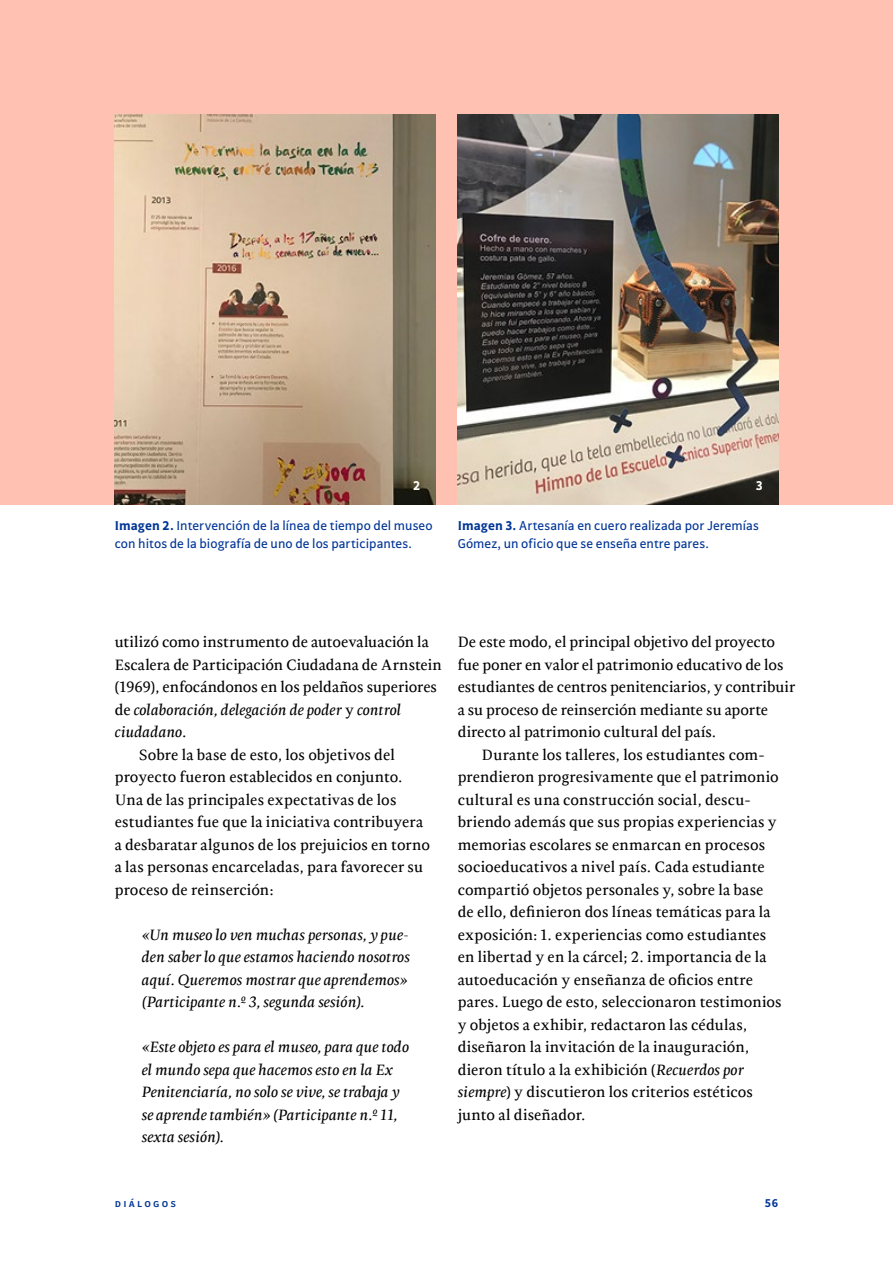
<style>
.page{position:relative;width:893px;height:1263px;background:#fff}
.page>*{position:absolute;margin:0;border:0;box-sizing:border-box;transform-origin:0 0}
.Dialogos_texto_sangr{font:15px/22.5px "Radiata Beta 04 Deck";letter-spacing:.005em;color:#000}
.Dialogos_cita{font:italic 15px/22.5px "Radiata Beta 04 Deck";letter-spacing:.005em;color:#000}
.Dialogos_texto_inici{font:15px/22.5px "Radiata Beta 04 Deck";letter-spacing:-.005em;color:#000}
.t1{font:13.5px/18px "Mondo";letter-spacing:.005em;color:#003595}
.t2{font:700 13.5px "Mondo";color:#fff}
.t3{font:700 12px "Mondo";color:#003595}
.t4{font:500 11.25px "Mondo";letter-spacing:.2em;color:#003595}
.s1{font-weight:700}
.s2{font-style:italic}
</style>
<div class="page">
<div style="left:0;top:0;width:893px;height:505px;background:#ffc1b1"></div>
<img style="left:115px;top:115px;width:320px;height:390px">
<img style="left:458px;top:115px;width:320px;height:390px">
<p class="t2" style="left:413px;top:476px;width:9px">2</p>
<p class="t2" style="left:756px;top:476px;width:9px">3</p>
<p class="t1" style="left:115px;top:516px;width:319px"><span class="s1">Imagen 2.</span> Intervención de la línea de tiempo del museo con hitos de la biografía de uno de los participantes.</p>
<p class="t1" style="left:458px;top:516px;width:303px"><span class="s1">Imagen 3.</span> Artesanía en cuero realizada por Jeremías<br>Gómez, un oficio que se enseña entre pares.</p>
<p class="Dialogos_texto_sangr" style="left:115px;top:631px;width:328px">utilizó como instrumento de autoevaluación la Escalera de Participación Ciudadana de Arnstein (1969), enfocándonos en los peldaños superiores de <span class="s2">colaboración, delegación de poder</span> y <span class="s2">control ciudadano</span>.</p>
<p class="Dialogos_texto_sangr" style="left:115px;top:744px;width:317px;text-indent:24px">Sobre la base de esto, los objetivos del proyecto fueron establecidos en conjunto.<br>Una de las principales expectativas de los estudiantes fue que la iniciativa contribuyera a desbaratar algunos de los prejuicios en torno a las personas encarceladas, para favorecer su proceso de reinserción:</p>
<p class="Dialogos_cita" style="left:142px;top:925px;width:270px">«Un museo lo ven muchas personas, y pue&shy;den saber lo que estamos haciendo nosotros aquí. Queremos mostrar que aprendemos» (Participante n.º 3, segunda sesión).</p>
<p class="Dialogos_cita" style="left:142px;top:1037px;width:269px">«Este objeto es para el museo, para que todo el mundo sepa que hacemos esto en la Ex Penitenciaría, no solo se vive, se trabaja y se aprende también» (Participante n.º 11, sexta sesión).</p>
<p class="Dialogos_texto_inici" style="left:458px;top:631px;width:339px">De este modo, el principal objetivo del proyecto fue poner en valor el patrimonio educativo de los estudiantes de centros penitenciarios, y contribuir a su proceso de reinserción mediante su aporte directo al patrimonio cultural del país.</p>
<p class="Dialogos_texto_sangr" style="left:458px;top:744px;width:325px;text-indent:24px">Durante los talleres, los estudiantes com&shy;prendieron progresivamente que el patrimonio cultural es una construcción social, descu&shy;briendo además que sus propias experiencias y memorias escolares se enmarcan en procesos socioeducativos a nivel país. Cada estudiante compartió objetos personales y, sobre la base de ello, definieron dos líneas temáticas para la exposición: 1. experiencias como estudiantes en libertad y en la cárcel; 2. importancia de la autoeducación y enseñanza de oficios entre pares. Luego de esto, seleccionaron testimonios y objetos a exhibir, redactaron las cédulas, diseñaron la invitación de la inauguración, dieron título a la exhibición (<span class="s2">Recuerdos por siempre</span>) y discutieron los criterios estéticos junto al diseñador.</p>
<p class="t4" style="left:115px;top:1196px;width:63px">Diálogos</p>
<p class="t3" style="left:765px;top:1195px;width:15px">56</p>
</div>
